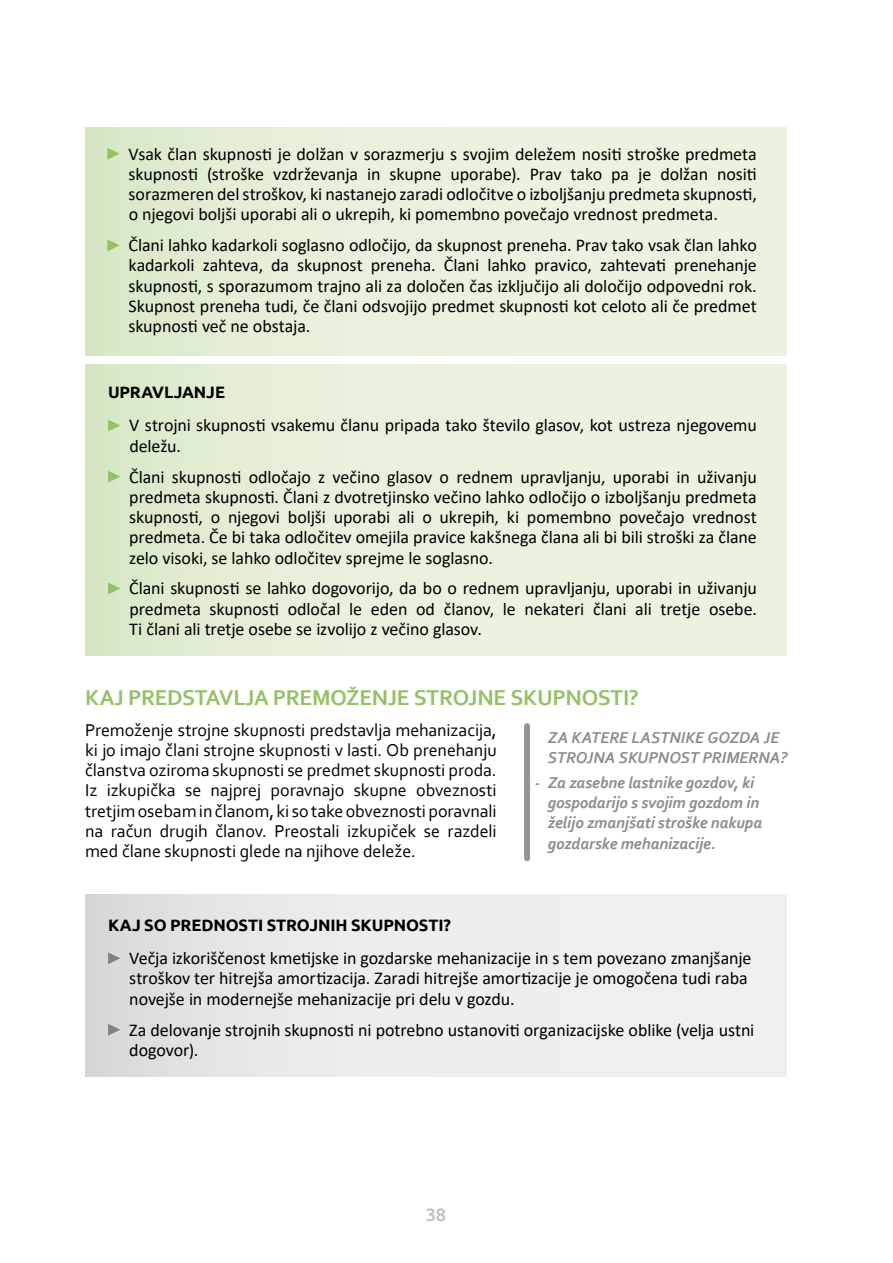
<style>
.page{position:relative;width:893px;height:1263px;background:#fff}
.page>*{position:absolute;margin:0;border:0;box-sizing:border-box;transform-origin:0 0}
.t1{font:700 22.5px "Corbel";letter-spacing:-.015em;color:#96c065}
.t2{font:18px/20.2px "Calibri";letter-spacing:-.005em;color:#000;text-align:justify}
.t3{font:18px/20.2px "Corbel";letter-spacing:-.005em;color:#000;text-align:justify}
.t4{font:500 18px "Ubuntu";color:#bcbec0}
.t5{font:italic 700 16.5px/20.2px "Corbel";letter-spacing:-.005em;color:#8a8c8e}
.t6{font:700 16.5px "Ubuntu";letter-spacing:-.005em;color:#000}
</style>
<div class="page">
<div style="left:85px;top:128px;width:702px;height:228px;background:linear-gradient(to right,#deebcf,#eef4e6)"></div>
<svg style="left:107px;top:148px;width:13px;height:12px"></svg>
<svg style="left:107px;top:239px;width:13px;height:12px"></svg>
<div style="left:85px;top:364px;width:702px;height:292px;background:linear-gradient(to right,#deebcf,#eef4e6)"></div>
<svg style="left:108px;top:420px;width:12px;height:11px"></svg>
<svg style="left:108px;top:471px;width:12px;height:11px"></svg>
<svg style="left:108px;top:583px;width:12px;height:11px"></svg>
<div style="left:524px;top:726px;width:6px;height:132px;background:#939598"></div>
<div style="left:85px;top:894px;width:702px;height:182px;background:linear-gradient(to right,#e0e0e1,#f3f4f4)"></div>
<svg style="left:108px;top:952px;width:12px;height:12px"></svg>
<svg style="left:108px;top:1024px;width:12px;height:11px"></svg>
<p class="t2" style="left:129px;top:143px;width:630px">Vsak član skupnosti je dolžan v sorazmerju s svojim deležem nositi stroške predmeta skupnosti (stroške vzdrževanja in skupne uporabe). Prav tako pa je dolžan nositi sorazmeren del stroškov, ki nastanejo zaradi odločitve o izboljšanju predmeta skupnosti, o njegovi boljši uporabi ali o ukrepih, ki pomembno povečajo vrednost predmeta.</p>
<p class="t2" style="left:128px;top:235px;width:630px">Člani lahko kadarkoli soglasno odločijo, da skupnost preneha. Prav tako vsak član lahko kadarkoli zahteva, da skupnost preneha. Člani lahko pravico, zahtevati prenehanje skupnosti, s sporazumom trajno ali za določen čas izključijo ali določijo odpovedni rok.<br>Skupnost preneha tudi, če člani odsvojijo predmet skupnosti kot celoto ali če predmet skupnosti več ne obstaja.</p>
<p class="t6" style="left:108px;top:382px;width:118px">UPRAVLJANJE</p>
<p class="t2" style="left:129px;top:415px;width:629px">V strojni skupnosti vsakemu članu pripada tako število glasov, kot ustreza njegovemu deležu.</p>
<p class="t2" style="left:129px;top:466px;width:629px">Člani skupnosti odločajo z večino glasov o rednem upravljanju, uporabi in uživanju predmeta skupnosti. Člani z dvotretjinsko večino lahko odločijo o izboljšanju predmeta skupnosti, o njegovi boljši uporabi ali o ukrepih, ki pomembno povečajo vrednost predmeta. Če bi taka odločitev omejila pravice kakšnega člana ali bi bili stroški za člane zelo visoki, se lahko odločitev sprejme le soglasno.</p>
<p class="t2" style="left:129px;top:578px;width:629px">Člani skupnosti se lahko dogovorijo, da bo o rednem upravljanju, uporabi in uživanju predmeta skupnosti odločal le eden od članov, le nekateri člani ali tretje osebe.<br>Ti člani ali tretje osebe se izvolijo z večino glasov.</p>
<p class="t1" style="left:85px;top:683px;width:555px">KAJ PREDSTAVLJA PREMOŽENJE STROJNE SKUPNOSTI?</p>
<p class="t3" style="left:85px;top:719px;width:413px">Premoženje strojne skupnosti predstavlja mehanizacija, ki jo imajo člani strojne skupnosti v lasti. Ob prenehanju članstva oziroma skupnosti se predmet skupnosti proda.<br>Iz izkupička se najprej poravnajo skupne obveznosti tretjim osebam in članom, ki so take obveznosti poravnali na račun drugih članov. Preostali izkupiček se razdeli med člane skupnosti glede na njihove deleže.</p>
<p class="t5" style="left:548px;top:727px;width:241px">ZA KATERE LASTNIKE GOZDA JE<br>STROJNA SKUPNOST PRIMERNA?</p>
<p class="t5" style="left:548px;top:772px;width:216px;text-indent:-13px">- Za zasebne lastnike gozdov, ki gospodarijo s svojim gozdom in želijo zmanjšati stroške nakupa gozdarske mehanizacije.</p>
<p class="t6" style="left:108px;top:915px;width:344px">KAJ SO PREDNOSTI STROJNIH SKUPNOSTI?</p>
<p class="t2" style="left:129px;top:948px;width:624px;text-align:left">Večja izkoriščenost kmetijske in gozdarske mehanizacije in s tem povezano zmanjšanje stroškov ter hitrejša amortizacija. Zaradi hitrejše amortizacije je omogočena tudi raba novejše in modernejše mehanizacije pri delu v gozdu.</p>
<p class="t2" style="left:129px;top:1019px;width:627px">Za delovanje strojnih skupnosti ni potrebno ustanoviti organizacijske oblike (velja ustni dogovor).</p>
<p class="t4" style="left:426px;top:1203px;width:22px">38</p>
</div>
